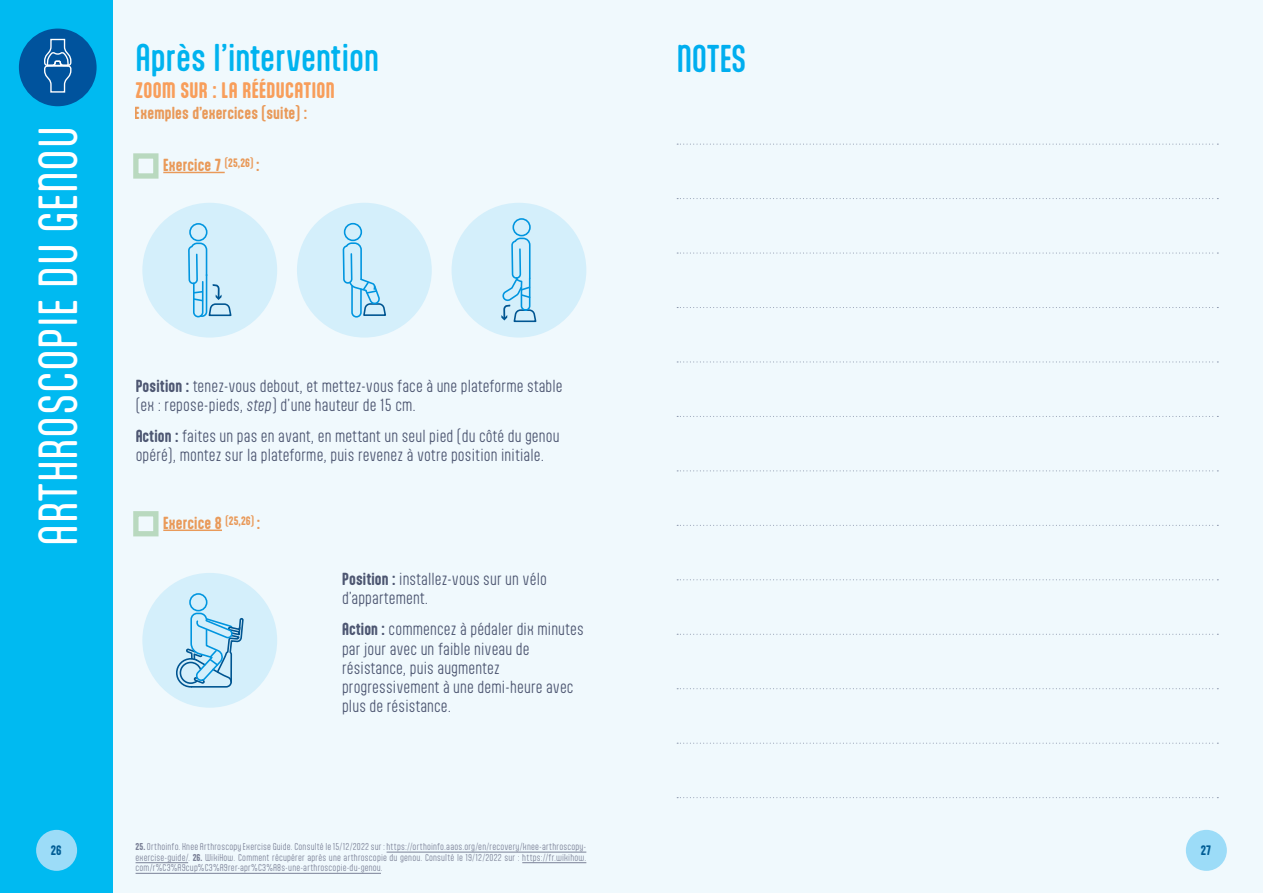
<style>
.page{position:relative;width:1263px;height:893px;background:#fff}
.page>*{position:absolute;margin:0;border:0;box-sizing:border-box;transform-origin:0 0}
.t1{font:46.65px "Aptly";letter-spacing:.01em;color:#fff}
.t2{font:500 32.85px "Aptly";color:#00b3ef}
.t3{font:500 32.85px "Aptly";letter-spacing:-.015em;color:#00aeef}
.t4{font:700 19.05px "Aptly";letter-spacing:.02em;color:#f89e5b}
.t5{font:300 14.85px/19px "Aptly";letter-spacing:.01em;color:#535a73}
.t6{font:700 14.85px "Aptly";letter-spacing:.01em;color:#f89e5b}
.t7{font:700 11.7px "Aptly";color:#005d95}
.t8{font:300 8.55px/10.6px "Aptly";letter-spacing:.02em;color:#7b8197;text-align:justify}
.s1{font-weight:700}
.s2{font-style:italic}
</style>
<div class="page">
<div style="left:0;top:0;width:631px;height:893px;background:#f0f9fd"></div>
<hr style="left:387px;top:852px;width:199px;height:1px;background:#7b8197">
<hr style="left:136px;top:862px;width:52px;height:1px;background:#7b8197">
<hr style="left:522px;top:862px;width:64px;height:1px;background:#7b8197">
<hr style="left:136px;top:873px;width:245px;height:1px;background:#7b8197">
<div style="left:0;top:0;width:113px;height:893px;background:#00baf1"></div>
<div style="left:19px;top:29px;width:78px;height:77px;background:#00539d;border-radius:50%"></div>
<svg style="left:44px;top:38px;width:28px;height:55px"></svg>
<div style="left:47px;top:65px;width:22px;height:2px;border:1px solid #fff"></div>
<hr style="left:163px;top:172px;width:62px;height:1px;background:#f89e5b">
<hr style="left:163px;top:529px;width:59px;height:2px;background:#f89e5b">
<div style="left:133px;top:153px;width:26px;height:26px;border:5px solid #c5dfc1"></div>
<div style="left:133px;top:511px;width:26px;height:25px;border:5px solid #c5dfc1"></div>
<div style="left:142px;top:203px;width:135px;height:135px;background:#d4effb;border-radius:50%"></div>
<div style="left:189px;top:223px;width:18px;height:18px;border:2px solid #009fe3;border-radius:50%"></div>
<svg style="left:188px;top:242px;width:44px;height:76px"></svg>
<div style="left:297px;top:203px;width:135px;height:135px;background:#d4effb;border-radius:50%"></div>
<div style="left:344px;top:223px;width:18px;height:18px;border:2px solid #009fe3;border-radius:50%"></div>
<svg style="left:342px;top:242px;width:44px;height:76px"></svg>
<div style="left:451px;top:203px;width:135px;height:135px;background:#d4effb;border-radius:50%"></div>
<svg style="left:501px;top:218px;width:36px;height:104px"></svg>
<div style="left:142px;top:573px;width:135px;height:135px;background:#d4effb;border-radius:50%"></div>
<svg style="left:177px;top:593px;width:67px;height:95px"></svg>
<div style="left:36px;top:830px;width:41px;height:41px;background:#9cdcf8;border-radius:50%"></div>
<div style="left:631px;top:0;width:632px;height:893px;background:#f0f9fd"></div>
<div style="left:1186px;top:830px;width:41px;height:41px;background:#9cdcf8;border-radius:50%"></div>
<svg style="left:677px;top:144px;width:541px;height:1px"></svg>
<svg style="left:677px;top:198px;width:541px;height:1px"></svg>
<svg style="left:677px;top:253px;width:541px;height:1px"></svg>
<svg style="left:677px;top:307px;width:541px;height:1px"></svg>
<svg style="left:677px;top:361px;width:541px;height:1px"></svg>
<svg style="left:677px;top:416px;width:541px;height:1px"></svg>
<svg style="left:677px;top:470px;width:541px;height:1px"></svg>
<svg style="left:677px;top:525px;width:541px;height:1px"></svg>
<svg style="left:677px;top:579px;width:541px;height:1px"></svg>
<svg style="left:677px;top:634px;width:541px;height:1px"></svg>
<svg style="left:677px;top:688px;width:541px;height:1px"></svg>
<svg style="left:677px;top:743px;width:541px;height:1px"></svg>
<svg style="left:677px;top:797px;width:541px;height:1px"></svg>
<p class="t1" style="left:29px;top:546px;width:421px;rotate:-90deg">ARTHROSCOPIE DU GENOU</p>
<p class="t7" style="left:51px;top:843px;width:12px">26</p>
<p class="t2" style="left:136px;top:37px;width:245px">Après l’intervention</p>
<p class="t4" style="left:136px;top:79px;width:201px">ZOOM SUR : LA RÉÉDUCATION</p>
<p class="t6" style="left:135px;top:104px;width:174px">Exemples d’exercices (suite) :</p>
<p class="t6" style="left:163px;top:156px;width:98px">Exercice 7 <sup>(25,26)</sup> :</p>
<p class="t5" style="left:136px;top:376px;width:429px"><span class="s1">Position :</span> tenez-vous debout, et mettez-vous face à une plateforme stable (ex : repose-pieds, <span class="s2">step</span>) d’une hauteur de 15 cm.</p>
<p class="t5" style="left:136px;top:426px;width:425px"><span class="s1">Action :</span> faites un pas en avant, en mettant un seul pied (du côté du genou opéré), montez sur la plateforme, puis revenez à votre position initiale.</p>
<p class="t6" style="left:163px;top:513px;width:98px">Exercice 8 <sup>(25,26)</sup> :</p>
<p class="t5" style="left:342px;top:569px;width:206px"><span class="s1">Position :</span> installez-vous sur un vélo d’appartement.</p>
<p class="t5" style="left:342px;top:619px;width:243px"><span class="s1">Action :</span> commencez à pédaler dix minutes par jour avec un faible niveau de résistance, puis augmentez progressivement à une demi-heure avec plus de résistance.</p>
<p class="t8" style="left:136px;top:841px;width:452px"><span class="s1">25.</span> Orthoinfo. Knee Arthroscopy Exercise Guide. Consulté le 15/12/2022 sur : https://orthoinfo.aaos.org/en/recovery/knee-arthroscopy&shy;exercise-guide/. <span class="s1">26.</span> WikiHow. Comment récupérer après une arthroscopie du genou. Consulté le 19/12/2022 sur : https://fr.wikihow. com/r%C3%A9cup%C3%A9rer-apr%C3%A8s-une-arthroscopie-du-genou.</p>
<p class="t3" style="left:677px;top:38px;width:71px">NOTES</p>
<p class="t7" style="left:1201px;top:843px;width:12px">27</p>
</div>
